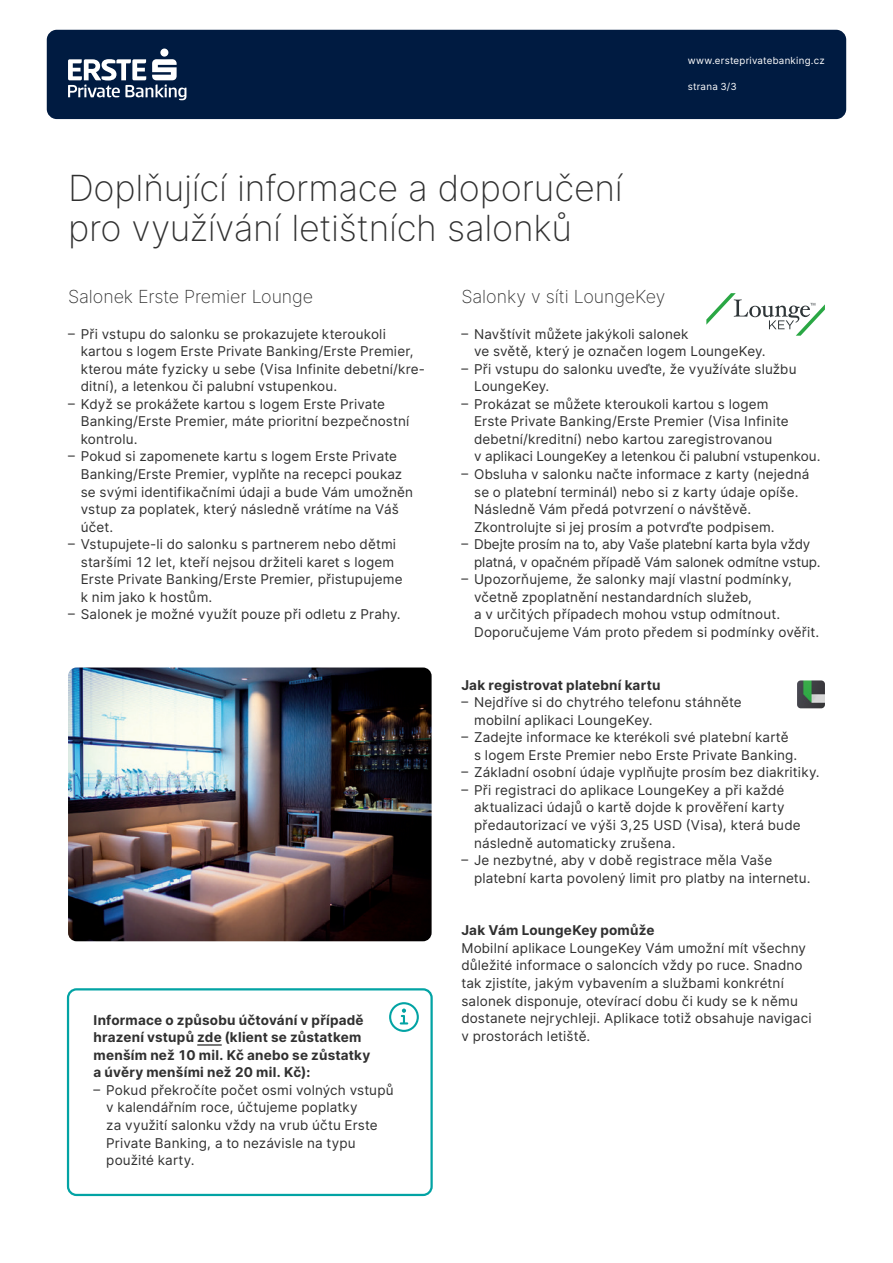
<style>
.page{position:relative;width:893px;height:1263px;background:#fff}
.page>*{position:absolute;margin:0;border:0;box-sizing:border-box;transform-origin:0 0}
.t1{font:200 36px/39.6px "Inter";letter-spacing:-.01em;color:#303030}
.t2{font:200 18px "Inter";letter-spacing:-.005em;color:#303030}
.t3{font:13.5px/17.5px "Inter";letter-spacing:.01em;color:#303030}
.t4{font:700 13.5px/17.5px "Inter";letter-spacing:.015em;color:#303030}
.t5{font:9.75px "Inter";letter-spacing:.025em;color:#fff}
</style>
<div class="page">
<div style="left:67px;top:988px;width:366px;height:208px;border:2px solid #02a3a4;border-radius:9px"></div>
<hr style="left:197px;top:1044px;width:25px;height:2px;background:#303030">
<svg style="left:389px;top:1002px;width:30px;height:30px"></svg>
<img style="left:68px;top:667px;width:364px;height:274px">
<svg style="left:706px;top:293px;width:119px;height:43px"></svg>
<img style="left:797px;top:680px;width:28px;height:28px">
<div style="left:47px;top:30px;width:799px;height:89px;background:#001b41;border-radius:10px"></div>
<div style="left:160px;top:49px;width:8px;height:8px;background:#fff;border-radius:50%"></div>
<svg style="left:68px;top:59px;width:118px;height:41px"></svg>
<h1 class="t1" style="left:68px;top:168px;width:556px">Doplňující informace a doporučení pro využívání letištních salonků</h1>
<p class="t5" style="left:688px;top:54px;width:138px">www.ersteprivatebanking.cz</p>
<p class="t5" style="left:688px;top:79px;width:51px">strana 3/3</p>
<h2 class="t2" style="left:68px;top:284px;width:247px">Salonek Erste Premier Lounge</h2>
<p class="t3" style="left:81px;top:325px;width:346px;text-indent:-13px">– Při vstupu do salonku se prokazujete kteroukoli kartou s logem Erste Private Banking/Erste Premier, kterou máte fyzicky u sebe (Visa Infinite debetní/kre&shy;ditní), a letenkou či palubní vstupenkou.</p>
<p class="t3" style="left:81px;top:395px;width:330px;text-indent:-13px">– Když se prokážete kartou s logem Erste Private<br>Banking/Erste Premier, máte prioritní bezpečnostní kontrolu.</p>
<p class="t3" style="left:81px;top:447px;width:334px;text-indent:-13px">– Pokud si zapomenete kartu s logem Erste Private Banking/Erste Premier, vyplňte na recepci poukaz se svými identifikačními údaji a bude Vám umožněn vstup za poplatek, který následně vrátíme na Váš účet.</p>
<p class="t3" style="left:81px;top:535px;width:323px;text-indent:-13px">– Vstupujete-li do salonku s partnerem nebo dětmi staršími 12 let, kteří nejsou držiteli karet s logem Erste Private Banking/Erste Premier, přistupujeme k nim jako k hostům.</p>
<p class="t3" style="left:68px;top:605px;width:334px">– Salonek je možné využít pouze při odletu z Prahy.</p>
<p class="t4" style="left:94px;top:1010px;width:278px">Informace o způsobu účtování v případě hrazení vstupů zde (klient se zůstatkem menším než 10 mil. Kč anebo se zůstatky a úvěry menšími než 20 mil. Kč):</p>
<p class="t3" style="left:106px;top:1081px;width:289px;text-indent:-13px">– Pokud překročíte počet osmi volných vstupů v kalendářním roce, účtujeme poplatky<br>za využití salonku vždy na vrub účtu Erste Private Banking, a to nezávisle na typu použité karty.</p>
<h2 class="t2" style="left:461px;top:284px;width:206px">Salonky v síti LoungeKey</h2>
<p class="t3" style="left:474px;top:325px;width:293px;text-indent:-13px">– Navštívit můžete jakýkoli salonek<br>ve světě, který je označen logem LoungeKey.</p>
<p class="t3" style="left:474px;top:360px;width:324px;text-indent:-13px">– Při vstupu do salonku uveďte, že využíváte službu<br>LoungeKey.</p>
<p class="t3" style="left:474px;top:395px;width:348px;text-indent:-13px">– Prokázat se můžete kteroukoli kartou s logem<br>Erste Private Banking/Erste Premier (Visa Infinite debetní/kreditní) nebo kartou zaregistrovanou<br>v aplikaci LoungeKey a letenkou či palubní vstupenkou.</p>
<p class="t3" style="left:474px;top:465px;width:337px;text-indent:-13px">– Obsluha v salonku načte informace z karty (nejedná se o platební terminál) nebo si z karty údaje opíše.<br>Následně Vám předá potvrzení o návštěvě.<br>Zkontrolujte si jej prosím a potvrďte podpisem.</p>
<p class="t3" style="left:474px;top:535px;width:348px;text-indent:-13px">– Dbejte prosím na to, aby Vaše platební karta byla vždy platná, v opačném případě Vám salonek odmítne vstup.</p>
<p class="t3" style="left:474px;top:570px;width:347px;text-indent:-13px">– Upozorňujeme, že salonky mají vlastní podmínky, včetně zpoplatnění nestandardních služeb,<br>a v určitých případech mohou vstup odmítnout.<br>Doporučujeme Vám proto předem si podmínky ověřit.</p>
<p class="t4" style="left:461px;top:675px;width:201px">Jak registrovat platební kartu</p>
<p class="t3" style="left:474px;top:693px;width:269px;text-indent:-13px">– Nejdříve si do chytrého telefonu stáhněte mobilní aplikaci LoungeKey.</p>
<p class="t3" style="left:474px;top:728px;width:325px;text-indent:-13px">– Zadejte informace ke kterékoli své platební kartě s logem Erste Premier nebo Erste Private Banking.</p>
<p class="t3" style="left:461px;top:763px;width:360px">– Základní osobní údaje vyplňujte prosím bez diakritiky.</p>
<p class="t3" style="left:474px;top:781px;width:328px;text-indent:-13px">– Při registraci do aplikace LoungeKey a při každé aktualizaci údajů o kartě dojde k prověření karty předautorizací ve výši 3,25 USD (Visa), která bude následně automaticky zrušena.</p>
<p class="t3" style="left:474px;top:851px;width:338px;text-indent:-13px">– Je nezbytné, aby v době registrace měla Vaše platební karta povolený limit pro platby na internetu.</p>
<p class="t4" style="left:461px;top:921px;width:195px">Jak Vám LoungeKey pomůže</p>
<p class="t3" style="left:461px;top:939px;width:352px">Mobilní aplikace LoungeKey Vám umožní mít všechny důležité informace o saloncích vždy po ruce. Snadno tak zjistíte, jakým vybavením a službami konkrétní salonek disponuje, otevírací dobu či kudy se k němu dostanete nejrychleji. Aplikace totiž obsahuje navigaci v prostorách letiště.</p>
</div>
